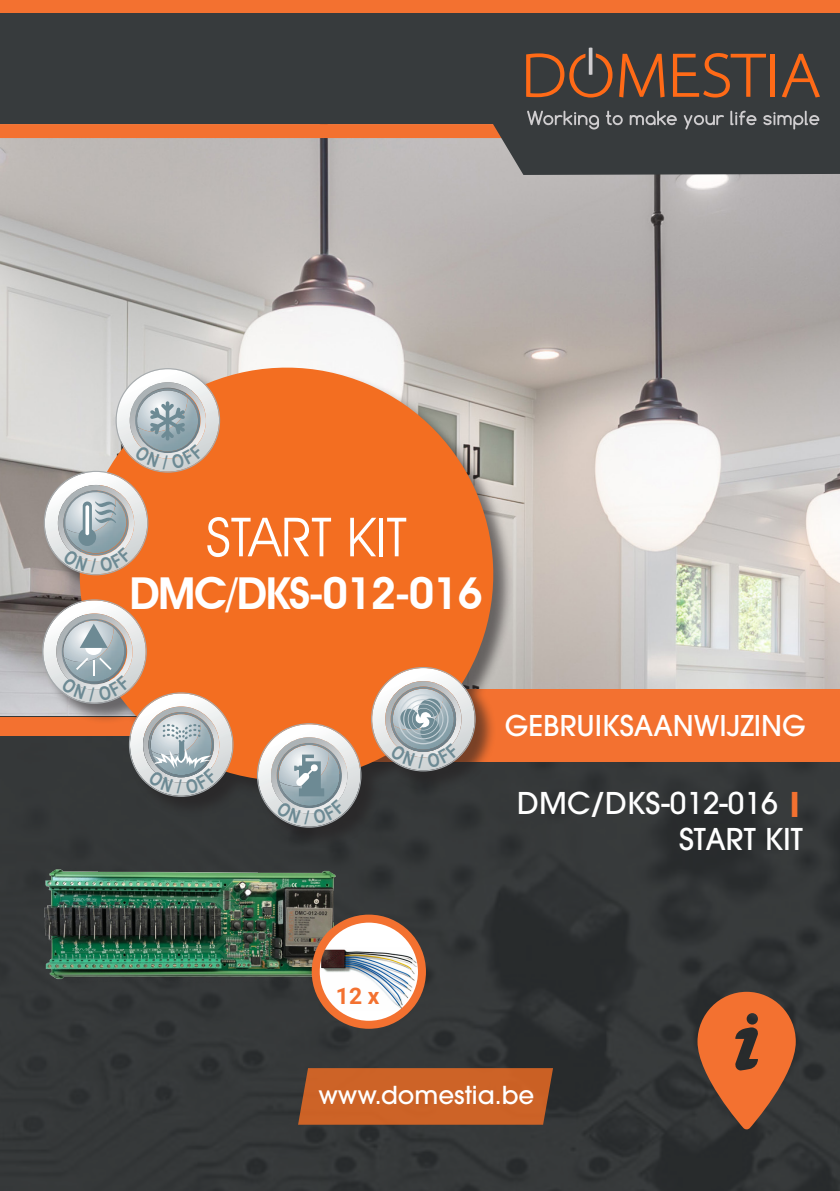
<style>
.page{position:relative;width:840px;height:1191px;background:#fff}
.page>*{position:absolute;margin:0;border:0;box-sizing:border-box;transform-origin:0 0}
.t1{font:54.2px "Avant Garde IT Cby BT";color:#fff}
.t2{font:600 44px "Avant Garde IT Cby BT";letter-spacing:-.03em;color:#fff}
.t3{font:500 29.8px "ITC Avant Garde Pro";color:#fff}
.t4{font:500 28.4px "ITC Avant Garde Pro";color:#fff}
.t5{font:500 24.6px "ITC Avant Garde Pro";color:#fff}
.t6{font:700 22.8px "Roboto";color:#f37130}
.s1{font-weight:700;color:#f37130}
</style>
<div class="page">
<img style="left:0;top:138px;width:839px;height:579px">
<img style="left:0;top:736px;width:839px;height:455px">
<div style="left:0;top:717px;width:839px;height:19px;background:#f37130"></div>
<div style="left:298px;top:1068px;width:254px;height:56px;background:#cd6327"></div>
<div style="left:239px;top:689px;width:600px;height:73px;background:#f37130"></div>
<svg style="left:697px;top:991px;width:98px;height:138px;background:#ab5a31"></svg>
<div style="left:43px;top:368px;width:471px;height:480px;background:#231f20;opacity:.59"></div>
<svg style="left:52px;top:353px;width:457px;height:456px;background:#d9783f"></svg>
<img style="left:42px;top:867px;width:298px;height:115px">
<svg style="left:315px;top:918px;width:106px;height:106px"></svg>
<img style="left:315px;top:945px;width:106px;height:65px">
<div style="left:311px;top:914px;width:114px;height:114px;border:8px solid #f37130;border-radius:50%"></div>
<div style="left:0;top:12px;width:839px;height:112px;background:#373b3d"></div>
<svg style="left:418px;top:12px;width:421px;height:163px"></svg>
<svg style="left:618px;top:54px;width:46px;height:44px"></svg>
<svg style="left:672px;top:53px;width:93px;height:45px"></svg>
<div style="left:769px;top:54px;width:5px;height:43px;background:#ff6a17"></div>
<svg style="left:781px;top:54px;width:38px;height:43px"></svg>
<svg style="left:526px;top:47px;width:86px;height:51px"></svg>
<svg style="left:0;top:111px;width:598px;height:27px"></svg>
<svg style="left:605px;top:111px;width:17px;height:14px"></svg>
<svg style="left:629px;top:111px;width:47px;height:14px"></svg>
<svg style="left:683px;top:115px;width:40px;height:14px"></svg>
<svg style="left:730px;top:111px;width:26px;height:14px"></svg>
<svg style="left:763px;top:111px;width:55px;height:18px"></svg>
<div style="left:0;top:0;width:839px;height:12px;background:#f37130"></div>
<svg style="left:44px;top:368px;width:176px;height:207px;background:#d3b39f"></svg>
<svg style="left:42px;top:599px;width:191px;height:198px;background:#b8927c"></svg>
<svg style="left:257px;top:723px;width:104px;height:104px;background:#b9b1ab"></svg>
<svg style="left:371px;top:667px;width:104px;height:104px;background:#bcb1aa"></svg>
<p class="t1" style="left:206px;top:504px;width:202px">START KIT</p>
<p class="t2" style="left:129px;top:567px;width:355px">DMC/DKS-012-016</p>
<p class="t4" style="left:504px;top:707px;width:302px">GEBRUIKSAANWIJZING</p>
<p class="t3" style="left:517px;top:784px;width:287px">DMC/DKS-012-016 <span class="s1">|</span></p>
<p class="t3" style="left:678px;top:819px;width:125px">START KIT</p>
<p class="t6" style="left:336px;top:979px;width:45px">12 x</p>
<p class="t5" style="left:318px;top:1079px;width:217px">www.domestia.be</p>
</div>
